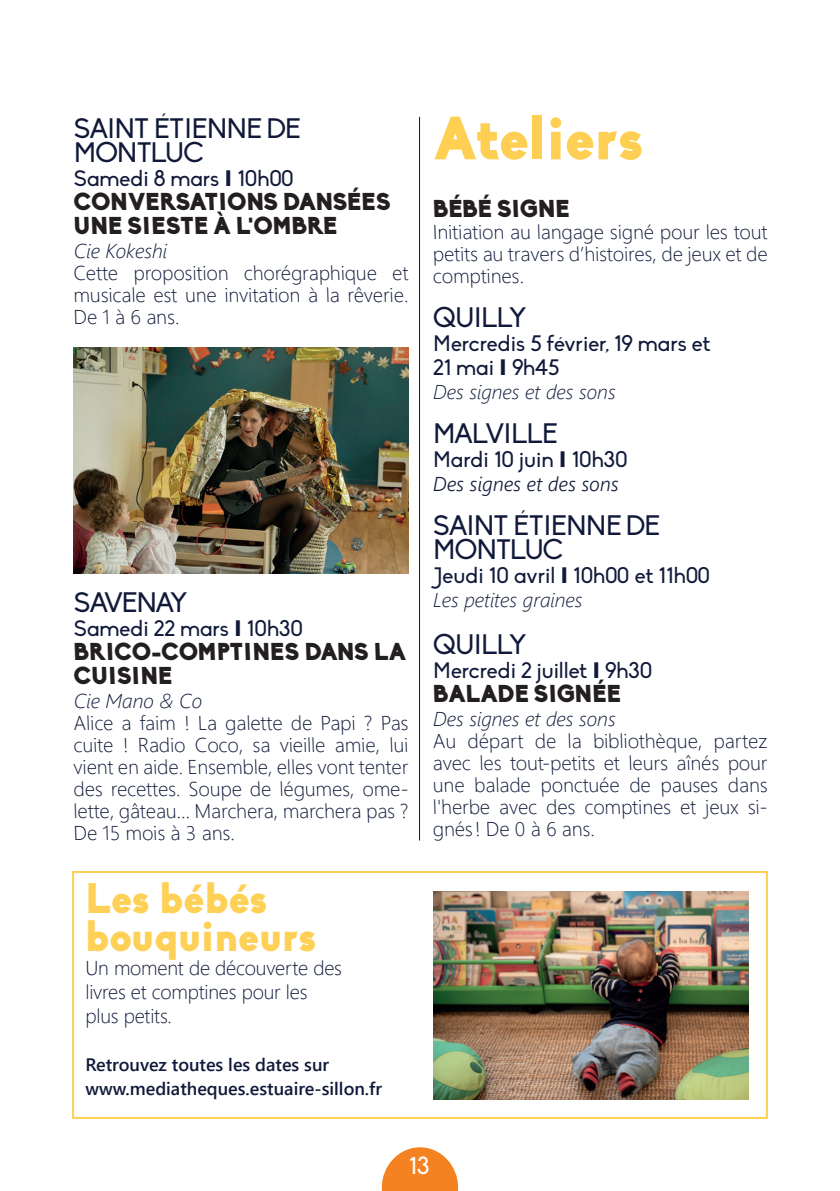
<style>
.page{position:relative;width:840px;height:1191px;background:#fff}
.page>*{position:absolute;margin:0;border:0;box-sizing:border-box;transform-origin:0 0}
.t1{font:900 60px "Biko";letter-spacing:-.005em;color:#fecf53}
.t2{font:900 42px/38px "Biko";color:#fed055}
.t3{font:27.8px/24px "Biko";letter-spacing:-.03em;color:#101939}
.t4{font:27.8px "Biko";letter-spacing:-.06em;color:#101939}
.t5{font:900 24px/24px "Biko";color:#231f20}
.t6{font:24px "Biko";color:#fff}
.t7{font:22px/24px "Biko";color:#101939}
.t8{font:300 20px/22px "Segoe UI";letter-spacing:-.01em;color:#101939;text-align:justify}
.t9{font:italic 300 20px "Segoe UI";color:#101939}
.t10{font:italic 300 20px "Segoe UI";color:#101939}
.t11{font:600 18px/24px "Segoe UI";color:#101939}
.s1{font-weight:900}
</style>
<div class="page">
<svg style="left:381px;top:1147px;width:77px;height:44px"></svg>
<hr style="left:419px;top:117px;width:1px;height:723px;background:#101939">
<img style="left:73px;top:348px;width:335px;height:225px">
<div style="left:72px;top:871px;width:695px;height:248px;border:2px solid #fecf53"></div>
<img style="left:433px;top:891px;width:314px;height:208px">
<h3 class="t3" style="left:74px;top:117px;width:228px">SAINT ÉTIENNE DE<br>MONTLUC</h3>
<p class="t7" style="left:74px;top:166px;width:221px">Samedi 8 mars <span class="s1">I</span> 10h00</p>
<p class="t5" style="left:74px;top:189px;width:320px">CONVERSATIONS DANSÉES<br>UNE SIESTE À L'OMBRE</p>
<p class="t9" style="left:74px;top:232px;width:95px">Cie Kokeshi</p>
<p class="t8" style="left:74px;top:260px;width:337px">Cette proposition chorégraphique et musicale est une invitation à la rêverie.<br>De 1 à 6 ans.</p>
<h3 class="t4" style="left:74px;top:586px;width:115px">SAVENAY</h3>
<p class="t7" style="left:74px;top:616px;width:231px">Samedi 22 mars <span class="s1">I</span> 10h30</p>
<p class="t5" style="left:74px;top:639px;width:335px">BRICO-COMPTINES DANS LA<br>CUISINE</p>
<p class="t9" style="left:74px;top:682px;width:130px">Cie Mano &amp; Co</p>
<p class="t8" style="left:74px;top:710px;width:337px">Alice a faim ! La galette de Papi ? Pas cuite ! Radio Coco, sa vieille amie, lui vient en aide. Ensemble, elles vont tenter des recettes. Soupe de légumes, ome&shy;lette, gâteau… Marchera, marchera pas ?<br>De 15 mois à 3 ans.</p>
<h2 class="t2" style="left:85px;top:879px;width:232px">Les bébés bouquineurs</h2>
<p class="t8" style="left:85px;top:954px;width:258px;line-height:24px;text-align:left">Un moment de découverte des livres et comptines pour les plus petits.</p>
<p class="t11" style="left:85px;top:1051px;width:298px">Retrouvez toutes les dates sur www.mediatheques.estuaire-sillon.fr</p>
<h1 class="t1" style="left:433px;top:101px;width:212px">Ateliers</h1>
<p class="t5" style="left:433px;top:197px;width:139px">BÉBÉ SIGNE</p>
<p class="t8" style="left:433px;top:219px;width:337px">Initiation au langage signé pour les tout petits au travers d’histoires, de jeux et de comptines.</p>
<h3 class="t3" style="left:433px;top:306px;width:95px">QUILLY</h3>
<p class="t7" style="left:433px;top:332px;width:278px">Mercredis 5 février, 19 mars et<br>21 mai <span class="s1">I</span> 9h45</p>
<p class="t9" style="left:433px;top:373px;width:184px">Des signes et des sons</p>
<h3 class="t3" style="left:433px;top:422px;width:126px">MALVILLE</h3>
<p class="t7" style="left:433px;top:448px;width:196px">Mardi 10 juin <span class="s1">I</span> 10h30</p>
<p class="t10" style="left:433px;top:465px;width:188px">Des signes et des sons</p>
<h3 class="t3" style="left:433px;top:514px;width:228px">SAINT ÉTIENNE DE<br>MONTLUC</h3>
<p class="t7" style="left:433px;top:564px;width:278px">Jeudi 10 avril <span class="s1">I</span> 10h00 et 11h00</p>
<p class="t9" style="left:433px;top:581px;width:151px">Les petites graines</p>
<h3 class="t3" style="left:433px;top:632px;width:95px">QUILLY</h3>
<p class="t7" style="left:433px;top:658px;width:221px">Mercredi 2 juillet <span class="s1">I</span> 9h30</p>
<p class="t5" style="left:433px;top:681px;width:190px">BALADE SIGNÉE</p>
<p class="t9" style="left:433px;top:699px;width:184px">Des signes et des sons</p>
<p class="t8" style="left:433px;top:727px;width:337px">Au départ de la bibliothèque, partez avec les tout-petits et leurs aînés pour une balade ponctuée de pauses dans l'herbe avec des comptines et jeux si&shy;gnés! De 0 à 6 ans.</p>
<p class="t6" style="left:409px;top:1152px;width:22px">13</p>
</div>
